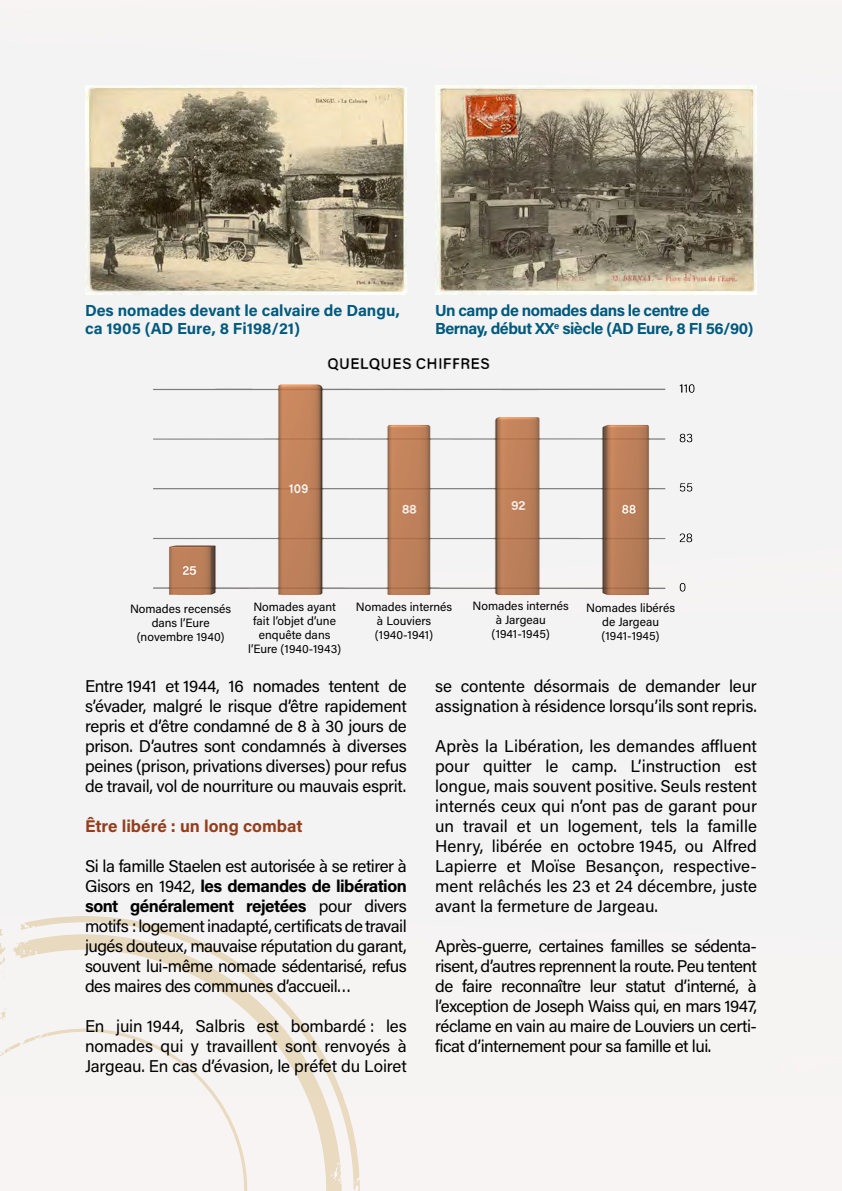
<style>
.page{position:relative;width:842px;height:1191px;background:#f3f3f3}
.page>*{position:absolute;margin:0;border:0;box-sizing:border-box;transform-origin:0 0}
.t1{font:17px/20px "Acumin Pro";letter-spacing:-.015em;color:#000;text-align:justify}
.t2{font:700 17px "Acumin Pro";color:#943e1e}
.t3{font:700 16px/18px "Acumin Pro";letter-spacing:-.02em;color:#005a7e}
.t4{font:700 16px/18px "Acumin Pro";color:#005a7e}
.t5{font:12px/14px "Acumin Pro";color:#000;text-align:center}
.s1{font-weight:700}
</style>
<div class="page">
<div style="left:0;top:1028px;width:24px;height:163px;background:#f7f4f3"></div>
<svg style="left:24px;top:916px;width:336px;height:275px;fill:#f6f4f3"></svg>
<svg style="left:20px;top:923px;width:8px;height:7px"></svg>
<svg style="left:0;top:928px;width:7px;height:92px"></svg>
<img style="left:85px;top:85px;width:322px;height:209px">
<img style="left:435px;top:85px;width:322px;height:209px">
<img style="left:130px;top:380px;width:565px;height:217px">
<img style="left:130px;top:359px;width:565px;height:21px">
<p class="t4" style="left:85px;top:301px;width:316px">Des nomades devant le calvaire de Dangu, ca 1905 (AD Eure, 8 Fi198/21)</p>
<p class="t3" style="left:435px;top:301px;width:320px">Un camp de nomades dans le centre de<br>Bernay, début XX<sup>e</sup> siècle (AD Eure, 8 FI 56/90)</p>
<p class="t5" style="left:472px;top:598px;width:98px">Nomades internés à Jargeau (1941-1945)</p>
<p class="t5" style="left:130px;top:602px;width:103px">Nomades recensés dans l’Eure (novembre 1940)</p>
<p class="t5" style="left:248px;top:599px;width:95px">Nomades ayant fait l’objet d’une enquête dans l’Eure (1940-1943)</p>
<p class="t5" style="left:356px;top:599px;width:98px">Nomades internés à Louviers (1940-1941)</p>
<p class="t5" style="left:586px;top:600px;width:90px">Nomades libérés de Jargeau (1941-1945)</p>
<p class="t1" style="left:85px;top:675px;width:323px">Entre 1941 et 1944, 16 nomades tentent de s’évader, malgré le risque d’être rapidement repris et d’être condamné de 8 à 30 jours de prison. D’autres sont condamnés à diverses peines (prison, privations diverses) pour refus de travail, vol de nourriture ou mauvais esprit.</p>
<p class="t2" style="left:85px;top:814px;width:219px">Être libéré : un long combat</p>
<p class="t1" style="left:85px;top:855px;width:323px">Si la famille Staelen est autorisée à se retirer à Gisors en 1942, <span class="s1">les demandes de libération sont généralement rejetées</span> pour divers motifs : logement inadapté, certificats de travail jugés douteux, mauvaise réputation du garant, souvent lui-même nomade sédentarisé, refus des maires des communes d’accueil…</p>
<p class="t1" style="left:85px;top:1015px;width:323px">En juin 1944, Salbris est bombardé : les nomades qui y travaillent sont renvoyés à Jargeau. En cas d’évasion, le préfet du Loiret</p>
<p class="t1" style="left:435px;top:675px;width:323px">se contente désormais de demander leur assignation à résidence lorsqu’ils sont repris.</p>
<p class="t1" style="left:435px;top:735px;width:323px">Après la Libération, les demandes affluent pour quitter le camp. L’instruction est longue, mais souvent positive. Seuls restent internés ceux qui n’ont pas de garant pour un travail et un logement, tels la famille Henry, libérée en octobre 1945, ou Alfred Lapierre et Moïse Besançon, respective&shy;ment relâchés les 23 et 24 décembre, juste avant la fermeture de Jargeau.</p>
<p class="t1" style="left:435px;top:935px;width:323px">Après-guerre, certaines familles se sédenta&shy;risent, d’autres reprennent la route. Peu tentent de faire reconnaître leur statut d’interné, à l’exception de Joseph Waiss qui, en mars 1947, réclame en vain au maire de Louviers un certi&shy;ficat d’internement pour sa famille et lui.</p>
</div>
